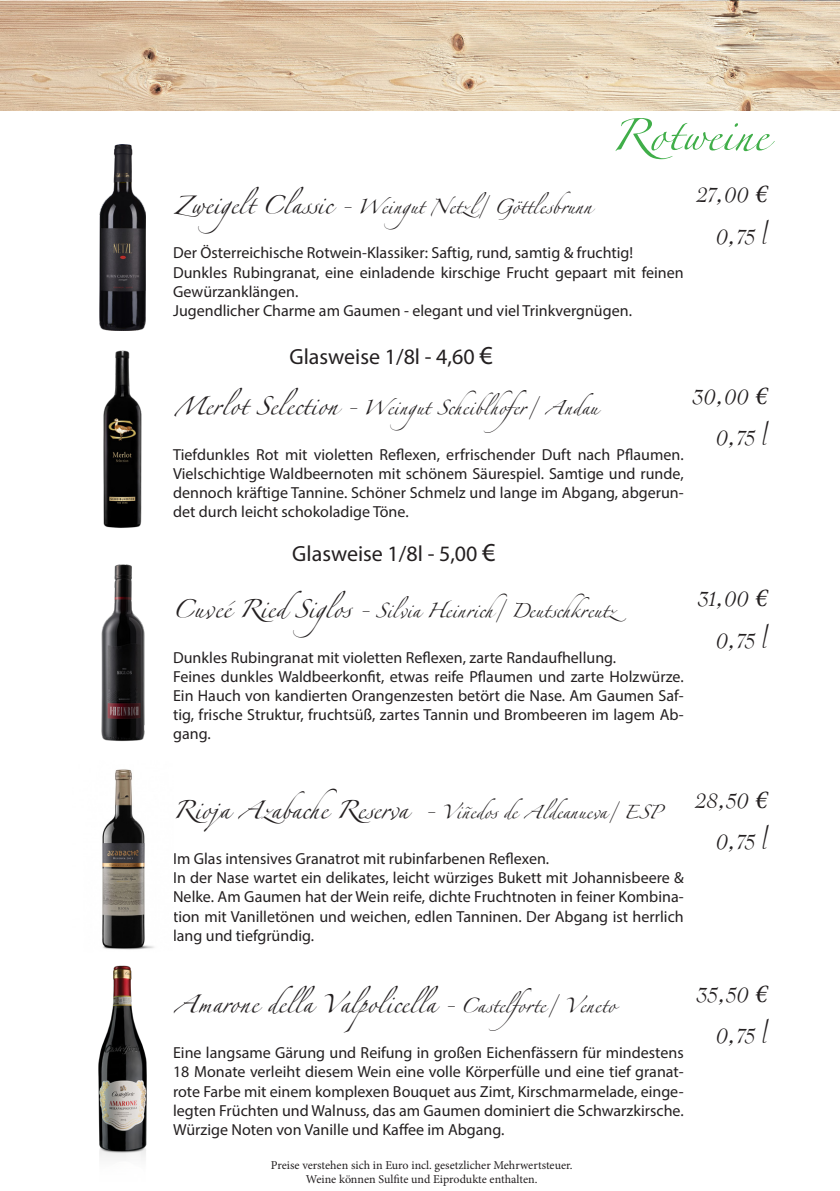
<style>
.page{position:relative;width:840px;height:1191px;background:#fff}
.page>*{position:absolute;margin:0;border:0;box-sizing:border-box;transform-origin:0 0}
.t1{font:72px "Linotype Zapfino One";color:#40ae49}
.t2{font:40px "Linotype Zapfino One";color:#231f20}
.t3{font:36px "Savoye Plain";color:#231f20}
.t4{font:32px "Linotype Zapfino One";color:#231f20}
.t5{font:30px "Linotype Zapfino One";color:#231f20}
.t6{font:22px "Myriad Pro";color:#231f20}
.t7{font:16px/19.2px "Myriad Pro";color:#231f20;text-align:justify}
.t8{font:12px "Minion Pro";letter-spacing:-.005em;color:#231f20}
.s1{font-size:40px}
.s2{font-family:"Minion Pro";font-style:italic;font-size:26px}
.s3{font-size:26px}
.s4{font-size:32px}
</style>
<div class="page">
<img style="left:0;top:0;width:839px;height:111px">
<img style="left:99px;top:145px;width:47px;height:186px">
<img style="left:103px;top:350px;width:39px;height:178px">
<img style="left:101px;top:564px;width:44px;height:178px">
<img style="left:102px;top:769px;width:52px;height:180px">
<img style="left:98px;top:949px;width:49px;height:209px">
<p class="t1" style="left:610px;top:83px;width:159px">Rotweine</p>
<p class="t4" style="left:173px;top:183px;width:420px"><span class="s1">Zweigelt Classic -</span> Weingut Netzl/ Göttlesbrunn</p>
<p class="t3" style="left:697px;top:177px;width:71px">27,00 <span class="s2">€</span></p>
<p class="t3" style="left:716px;top:218px;width:52px">0,75 l</p>
<p class="t7" style="left:173px;top:243px;width:461px">Der Österreichische Rotwein-Klassiker: Saftig, rund, samtig &amp; fruchtig!</p>
<p class="t7" style="left:173px;top:262px;width:512px">Dunkles Rubingranat, eine einladende kirschige Frucht gepaart mit feinen<br>Gewürzanklängen.</p>
<p class="t7" style="left:173px;top:301px;width:460px">Jugendlicher Charme am Gaumen - elegant und viel Trinkvergnügen.</p>
<p class="t6" style="left:289px;top:343px;width:205px">Glasweise 1/8l - 4,60 <span class="s3">€</span></p>
<p class="t4" style="left:173px;top:384px;width:426px"><span class="s1">Merlot Selection -</span> Weingut Scheiblhofer/ Andau</p>
<p class="t3" style="left:693px;top:378px;width:75px">30,00 <span class="s2">€</span></p>
<p class="t3" style="left:716px;top:419px;width:52px">0,75 l</p>
<p class="t7" style="left:173px;top:444px;width:512px">Tiefdunkles Rot mit violetten Reflexen, erfrischender Duft nach Pflaumen.<br>Vielschichtige Waldbeernoten mit schönem Säurespiel. Samtige und runde, dennoch kräftige Tannine. Schöner Schmelz und lange im Abgang, abgerun&shy;det durch leicht schokoladige Töne.</p>
<p class="t6" style="left:292px;top:540px;width:205px">Glasweise 1/8l - 5,00 <span class="s3">€</span></p>
<p class="t4" style="left:173px;top:587px;width:444px"><span class="s1">Cuveé Ried Siglos -</span> Silvia Heinrich/ Deutschkreutz</p>
<p class="t3" style="left:698px;top:580px;width:70px">31,00 <span class="s2">€</span></p>
<p class="t3" style="left:716px;top:622px;width:52px">0,75 l</p>
<p class="t7" style="left:173px;top:647px;width:444px">Dunkles Rubingranat mit violetten Reflexen, zarte Randaufhellung.</p>
<p class="t7" style="left:173px;top:666px;width:512px">Feines dunkles Waldbeerkonfit, etwas reife Pflaumen und zarte Holzwürze.<br>Ein Hauch von kandierten Orangenzesten betört die Nase. Am Gaumen Saf&shy;tig, frische Struktur, fruchtsüß, zartes Tannin und Brombeeren im lagem Ab&shy;gang.</p>
<p class="t5" style="left:173px;top:790px;width:490px"><span class="s1">Rioja Azabache Reserva -</span> Viñedos de Aldeanueva/ ESP</p>
<p class="t3" style="left:696px;top:782px;width:73px">28,50 <span class="s2">€</span></p>
<p class="t3" style="left:716px;top:823px;width:52px">0,75 l</p>
<p class="t7" style="left:173px;top:848px;width:377px">Im Glas intensives Granatrot mit rubinfarbenen Reflexen.</p>
<p class="t7" style="left:173px;top:868px;width:512px">In der Nase wartet ein delikates, leicht würziges Bukett mit Johannisbeere &amp; Nelke. Am Gaumen hat der Wein reife, dichte Fruchtnoten in feiner Kombina&shy;tion mit Vanilletönen und weichen, edlen Tanninen. Der Abgang ist herrlich lang und tiefgründig.</p>
<p class="t2" style="left:173px;top:975px;width:443px">Amarone della Valpolicella - <span class="s4">Castelforte/ Veneto</span></p>
<p class="t3" style="left:697px;top:976px;width:72px">35,50 <span class="s2">€</span></p>
<p class="t3" style="left:716px;top:1018px;width:52px">0,75 l</p>
<p class="t7" style="left:173px;top:1043px;width:512px">Eine langsame Gärung und Reifung in großen Eichenfässern für mindestens 18 Monate verleiht diesem Wein eine volle Körperfülle und eine tief granat&shy;rote Farbe mit einem komplexen Bouquet aus Zimt, Kirschmarmelade, einge&shy;legten Früchten und Walnuss, das am Gaumen dominiert die Schwarzkirsche.<br>Würzige Noten von Vanille und Kaffee im Abgang.</p>
<p class="t8" style="left:270px;top:1156px;width:303px">Preise verstehen sich in Euro incl. gesetzlicher Mehrwertsteuer.</p>
<p class="t8" style="left:306px;top:1171px;width:233px">Weine können Sulfite und Eiprodukte enthalten.</p>
</div>
